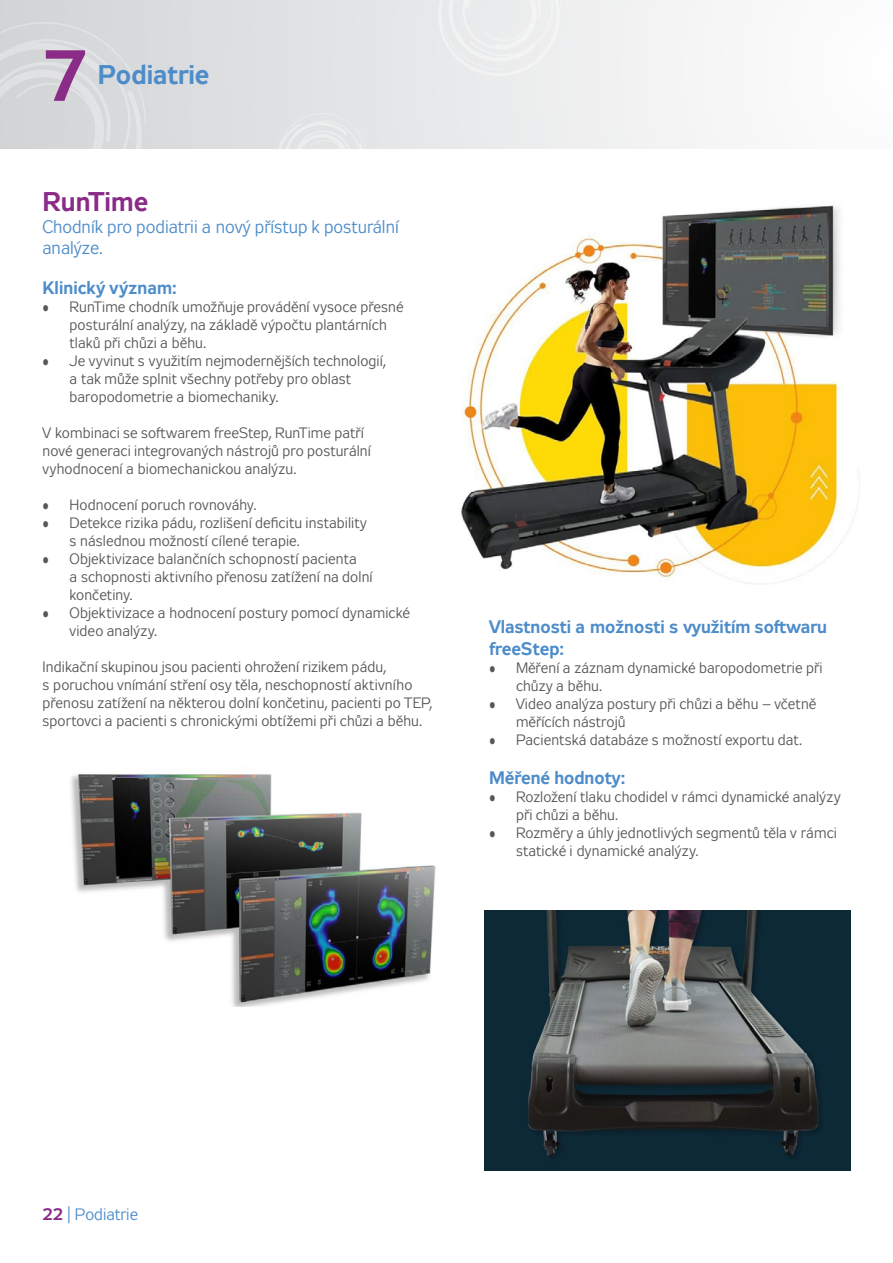
<style>
.page{position:relative;width:893px;height:1263px;background:#fff}
.page>*{position:absolute;margin:0;border:0;box-sizing:border-box;transform-origin:0 0}
.t1{font:72px "Zeppelin 33";color:#8a2b87}
.t2{font:27px "Zeppelin 33";color:#4d8cca}
.t3{font:27px "Zeppelin 33";color:#8a2b87}
.t4{font:18px/21.6px "Zeppelin 33";color:#4d8cca}
.t5{font:18px/21.6px "Zeppelin 31";color:#4d8cca}
.t6{font:16.5px "Zeppelin 31";color:#4d8cca}
.t7{font:15px/18px "Zeppelin 31";letter-spacing:.005em;color:#575756}
.s1{font-family:"Zeppelin 33";color:#8a2b87}
</style>
<div class="page">
<div style="left:0;top:0;width:893px;height:149px;background:linear-gradient(to right,#d2d3d5,#fefefe)"></div>
<svg style="left:0;top:22px;width:146px;height:127px;background:#d7d9da"></svg>
<div style="left:436px;top:0;width:126px;height:78px;background:#ececed"></div>
<svg style="left:275px;top:113px;width:92px;height:36px;background:#e4e5e6"></svg>
<img style="left:71px;top:773px;width:365px;height:234px">
<img style="left:485px;top:910px;width:365px;height:260px">
<img style="left:461px;top:205px;width:393px;height:379px">
<h1 class="t1" style="left:43px;top:35px;width:46px">7</h1>
<h2 class="t2" style="left:98px;top:60px;width:113px">Podiatrie</h2>
<h2 class="t3" style="left:43px;top:187px;width:107px">RunTime</h2>
<p class="t5" style="left:43px;top:217px;width:358px">Chodník pro podiatrii a nový přístup k posturální analýze.</p>
<p class="t4" style="left:43px;top:278px;width:136px">Klinický význam:</p>
<p class="t7" style="left:70px;top:299px;width:336px;text-indent:-27px">• RunTime chodník umožňuje provádění vysoce přesné posturální analýzy, na základě výpočtu plantárních tlaků při chůzi a běhu.</p>
<p class="t7" style="left:70px;top:353px;width:318px;text-indent:-27px">• Je vyvinut s využitím nejmodernějších technologií, a tak může splnit všechny potřeby pro oblast baropodometrie a biomechaniky.</p>
<p class="t7" style="left:43px;top:425px;width:330px">V kombinaci se softwarem freeStep, RunTime patří nové generaci integrovaných nástrojů pro posturální vyhodnocení a biomechanickou analýzu.</p>
<p class="t7" style="left:43px;top:497px;width:215px">• Hodnocení poruch rovnováhy.</p>
<p class="t7" style="left:70px;top:515px;width:299px;text-indent:-27px">• Detekce rizika pádu, rozlišení deficitu instability s následnou možností cílené terapie.</p>
<p class="t7" style="left:70px;top:551px;width:305px;text-indent:-27px">• Objektivizace balančních schopností pacienta<br>a schopnosti aktivního přenosu zatížení na dolní končetiny.</p>
<p class="t7" style="left:70px;top:605px;width:342px;text-indent:-27px">• Objektivizace a hodnocení postury pomocí dynamické video analýzy.</p>
<p class="t7" style="left:43px;top:659px;width:391px">Indikační skupinou jsou pacienti ohrožení rizikem pádu,<br>s poruchou vnímání stření osy těla, neschopností aktivního přenosu zatížení na některou dolní končetinu, pacienti po TEP, sportovci a pacienti s chronickými obtížemi při chůzi a běhu.</p>
<p class="t4" style="left:489px;top:617px;width:340px">Vlastnosti a možnosti s využitím softwaru freeStep:</p>
<p class="t7" style="left:516px;top:660px;width:308px;text-indent:-27px">• Měření a záznam dynamické baropodometrie při chůzy a běhu.</p>
<p class="t7" style="left:516px;top:696px;width:302px;text-indent:-27px">• Video analýza postury při chůzi a běhu – včetně měřících nástrojů</p>
<p class="t7" style="left:489px;top:732px;width:315px">• Pacientská databáze s možností exportu dat.</p>
<p class="t4" style="left:489px;top:769px;width:138px">Měřené hodnoty:</p>
<p class="t7" style="left:516px;top:789px;width:326px;text-indent:-27px">• Rozložení tlaku chodidel v rámci dynamické analýzy při chůzi a běhu.</p>
<p class="t7" style="left:516px;top:825px;width:322px;text-indent:-27px">• Rozměry a úhly jednotlivých segmentů těla v rámci statické i dynamické analýzy.</p>
<p class="t6" style="left:43px;top:1206px;width:97px"><span class="s1">22</span> | Podiatrie</p>
</div>
